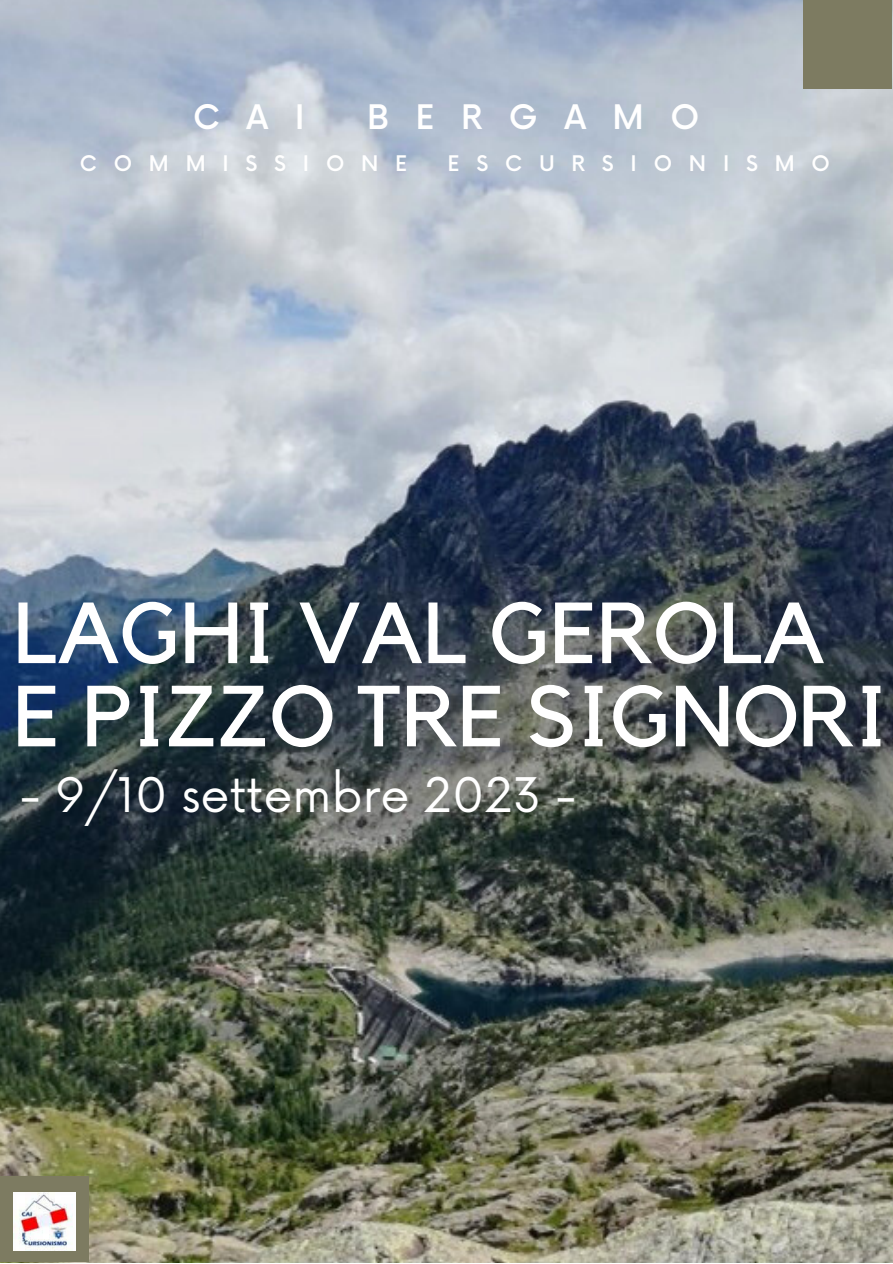
<style>
.page{position:relative;width:893px;height:1264px;background:#fff}
.page>*{position:absolute;margin:0;border:0;box-sizing:border-box;transform-origin:0 0}
.t1{font:85.5px/83.2px "Kollektif";color:#fff}
.t2{font:46.5px "Now";color:#fff}
.t3{font:500 33px "Now";letter-spacing:.8em;color:#fff}
.t4{font:500 21px "Now";letter-spacing:.8em;color:#fff}
</style>
<div class="page">
<img style="left:0;top:0;width:892px;height:1262px">
<div style="left:803px;top:0;width:89px;height:89px;background:#7d7b61"></div>
<div style="left:0;top:1176px;width:88px;height:86px;background:#7d7b61"></div>
<img style="left:13px;top:1192px;width:62px;height:58px">
<p class="t3" style="left:193px;top:99px;width:113px">CAI</p>
<p class="t3" style="left:367px;top:99px;width:333px">BERGAMO</p>
<p class="t4" style="left:80px;top:152px;width:329px">COMMISSIONE</p>
<p class="t4" style="left:447px;top:152px;width:384px">ESCURSIONISMO</p>
<p class="t1" style="left:13px;top:595px;width:876px">LAGHI VAL GEROLA<br>E PIZZO TRE SIGNORI</p>
<p class="t2" style="left:20px;top:769px;width:558px">- 9/10 settembre 2023 -</p>
</div>
